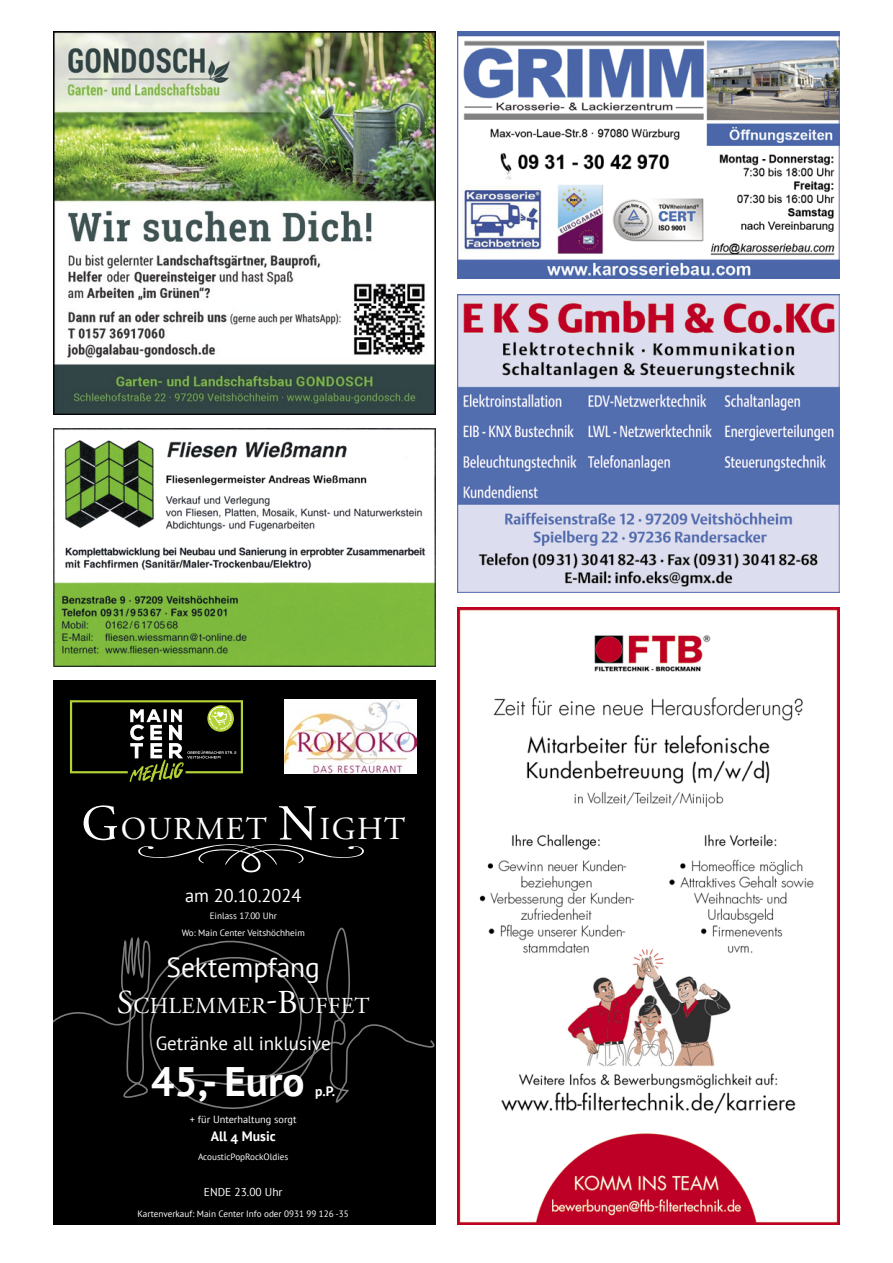
<style>
.page{position:relative;width:893px;height:1263px;background:#fff}
.page>*{position:absolute;margin:0;border:0;box-sizing:border-box;transform-origin:0 0}
.t1{font:700 41.25px "PT Sans";color:#fff}
.t2{font:32.1px "Adobe Garamond Pro";letter-spacing:.045em;color:#fff}
.t3{font:27.45px "PT Sans";color:#fff}
.t4{font:22.8px "Adobe Garamond Pro";letter-spacing:.015em;color:#fff}
.t5{font:19.05px "PT Sans";color:#fff}
.t6{font:18.3px "PT Sans";color:#fff}
.t7{font:700 13.65px "PT Sans";color:#fff}
.t8{font:11.4px "PT Sans";color:#fff}
.t9{font:10.35px "PT Sans";color:#fff}
.t10{font:9.15px/17px "PT Sans";color:#fff;text-align:center}
.s1{font-size:50.25px}
.s2{font-size:33.45px}
</style>
<div class="page">
<img style="left:53px;top:428px;width:383px;height:239px">
<img style="left:53px;top:32px;width:383px;height:383px">
<img style="left:457px;top:608px;width:383px;height:617px">
<img style="left:457px;top:32px;width:383px;height:247px">
<div style="left:53px;top:680px;width:383px;height:545px;background:#000"></div>
<svg style="left:70px;top:700px;width:173px;height:82px"></svg>
<img style="left:285px;top:700px;width:131px;height:74px">
<svg style="left:138px;top:844px;width:226px;height:27px"></svg>
<svg style="left:53px;top:871px;width:382px;height:238px"></svg>
<svg style="left:120px;top:914px;width:33px;height:100px"></svg>
<img style="left:457px;top:294px;width:383px;height:298px">
<h2 class="t2" style="left:81px;top:810px;width:326px"><span class="s1">G</span>OURMET <span class="s1">N</span>IGHT</h2>
<h3 class="t6" style="left:185px;top:883px;width:118px">am 20.10.2024</h3>
<p class="t10" style="left:182px;top:907px;width:125px">Einlass 17.00 Uhr<br>Wo: Main Center Veitshöchheim</p>
<h3 class="t3" style="left:166px;top:949px;width:155px">Sektempfang</h3>
<h3 class="t4" style="left:117px;top:992px;width:254px"><span class="s2">S</span>CHLEMMER<span class="s2">-B</span>UFFET</h3>
<h3 class="t5" style="left:156px;top:1031px;width:177px">Getränke all inklusive</h3>
<h1 class="t1" style="left:151px;top:1054px;width:155px">45,- Euro</h1>
<h3 class="t7" style="left:315px;top:1082px;width:22px">p.P.</h3>
<p class="t9" style="left:190px;top:1113px;width:108px">+ für Unterhaltung sorgt</p>
<h3 class="t7" style="left:211px;top:1127px;width:66px">All 4 Music</h3>
<p class="t10" style="left:198px;top:1148px;width:92px">AcousticPopRockOldies</p>
<p class="t8" style="left:204px;top:1185px;width:80px">ENDE 23.00 Uhr</p>
<p class="t10" style="left:138px;top:1205px;width:213px">Kartenverkauf: Main Center Info oder 0931 99 126 -35</p>
</div>
